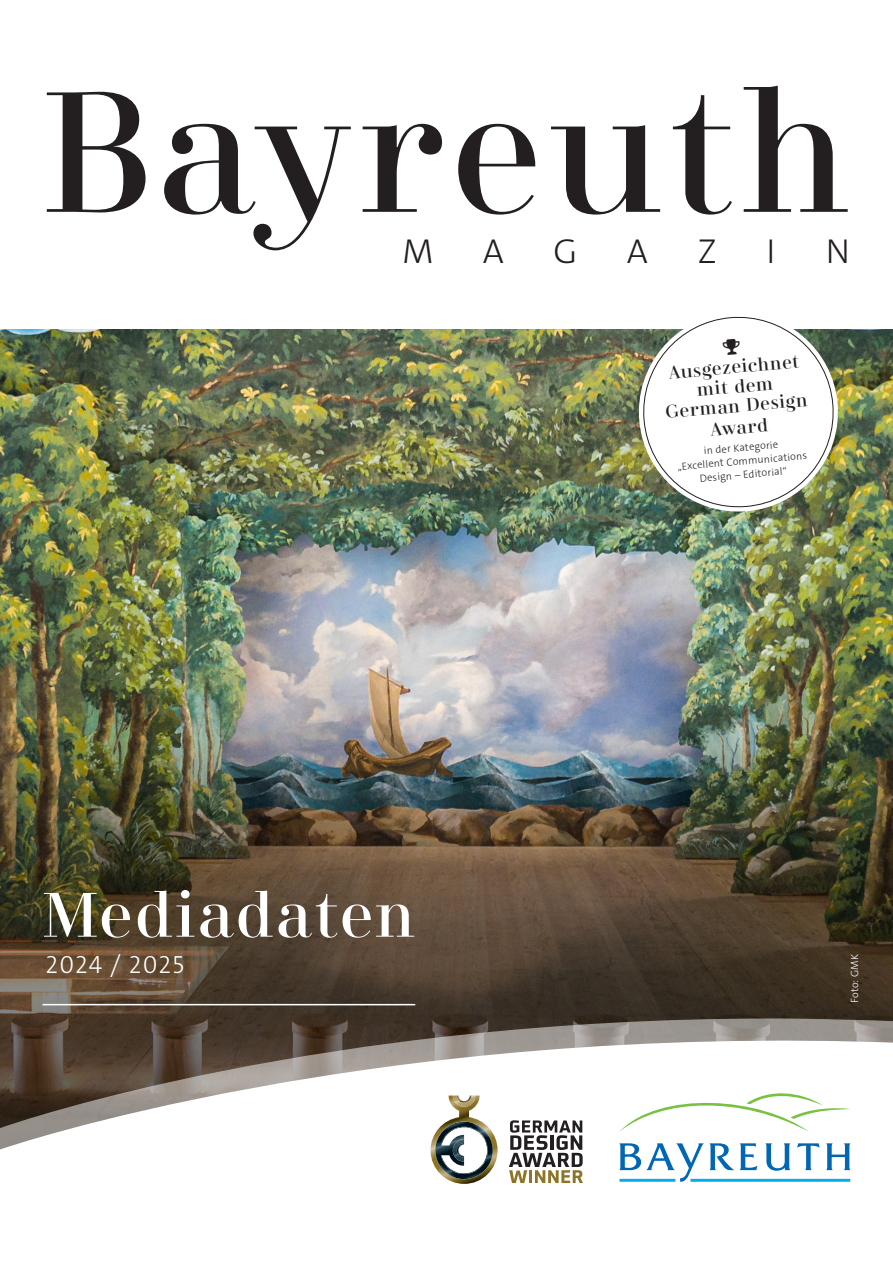
<style>
.page{position:relative;width:893px;height:1263px;background:#fff}
.page>*{position:absolute;margin:0;border:0;box-sizing:border-box;transform-origin:0 0}
.t1{font:170.55px "Didonesque";letter-spacing:.035em;color:#231f20}
.t2{font:62.55px "Didonesque";letter-spacing:.03em;color:#fff}
.t3{font:300 34.8px "The Sans";color:#231f20}
.t4{font:300 25.05px "The Sans";letter-spacing:.055em;color:#fff}
.t5{font:18px/19.5px "Didonesque";color:#231f20;text-align:center}
.t6{font:300 10.5px/13.5px "The Sans";color:#231f20;text-align:center}
.t7{font:300 10.5px "The Sans";color:#fff}
</style>
<div class="page">
<img style="left:0;top:330px;width:893px;height:377px">
<img style="left:0;top:707px;width:893px;height:311px">
<svg style="left:0;top:1021px;width:893px;height:161px"></svg>
<svg style="left:619px;top:1088px;width:231px;height:44px"></svg>
<svg style="left:826px;top:1143px;width:24px;height:27px"></svg>
<svg style="left:740px;top:1143px;width:17px;height:27px"></svg>
<svg style="left:797px;top:1143px;width:23px;height:27px"></svg>
<svg style="left:765px;top:1143px;width:25px;height:28px"></svg>
<hr style="left:690px;top:1179px;width:160px;height:3px;background:#00aeef">
<svg style="left:619px;top:1143px;width:115px;height:39px"></svg>
<hr style="left:43px;top:1004px;width:372px;height:1px;background:#fff">
<img style="left:431px;top:1095px;width:67px;height:89px">
<svg style="left:453px;top:1095px;width:22px;height:12px"></svg>
<img style="left:457px;top:1095px;width:14px;height:8px">
<svg style="left:435px;top:1121px;width:58px;height:58px"></svg>
<svg style="left:509px;top:1120px;width:74px;height:63px"></svg>
<svg style="left:634px;top:316px;width:208px;height:200px"></svg>
<p class="t1" style="left:43px;top:61px;width:809px">Bayreuth</p>
<p class="t3" style="left:402px;top:229px;width:33px">M</p>
<p class="t3" style="left:483px;top:229px;width:23px">A</p>
<p class="t3" style="left:554px;top:229px;width:25px">G</p>
<p class="t3" style="left:627px;top:229px;width:23px">A</p>
<p class="t3" style="left:698px;top:229px;width:20px">Z</p>
<p class="t3" style="left:766px;top:229px;width:10px">I</p>
<p class="t3" style="left:826px;top:229px;width:26px">N</p>
<p class="t5" style="left:661px;top:364px;width:144px;rotate:-5deg">Ausgezeichnet mit dem<br>German Design</p>
<p class="t5" style="left:709px;top:420px;width:59px;rotate:-5deg">Award</p>
<p class="t6" style="left:676px;top:447px;width:131px;rotate:-5deg">in der Kategorie<br>„Excellent Communications<br>Design – Editorial“</p>
<p class="t2" style="left:43px;top:881px;width:374px">Mediadaten</p>
<p class="t4" style="left:45px;top:949px;width:140px">2024 / 2025</p>
<p class="t7" style="left:848px;top:1002px;width:50px;rotate:-90deg">Foto: GMK</p>
</div>
